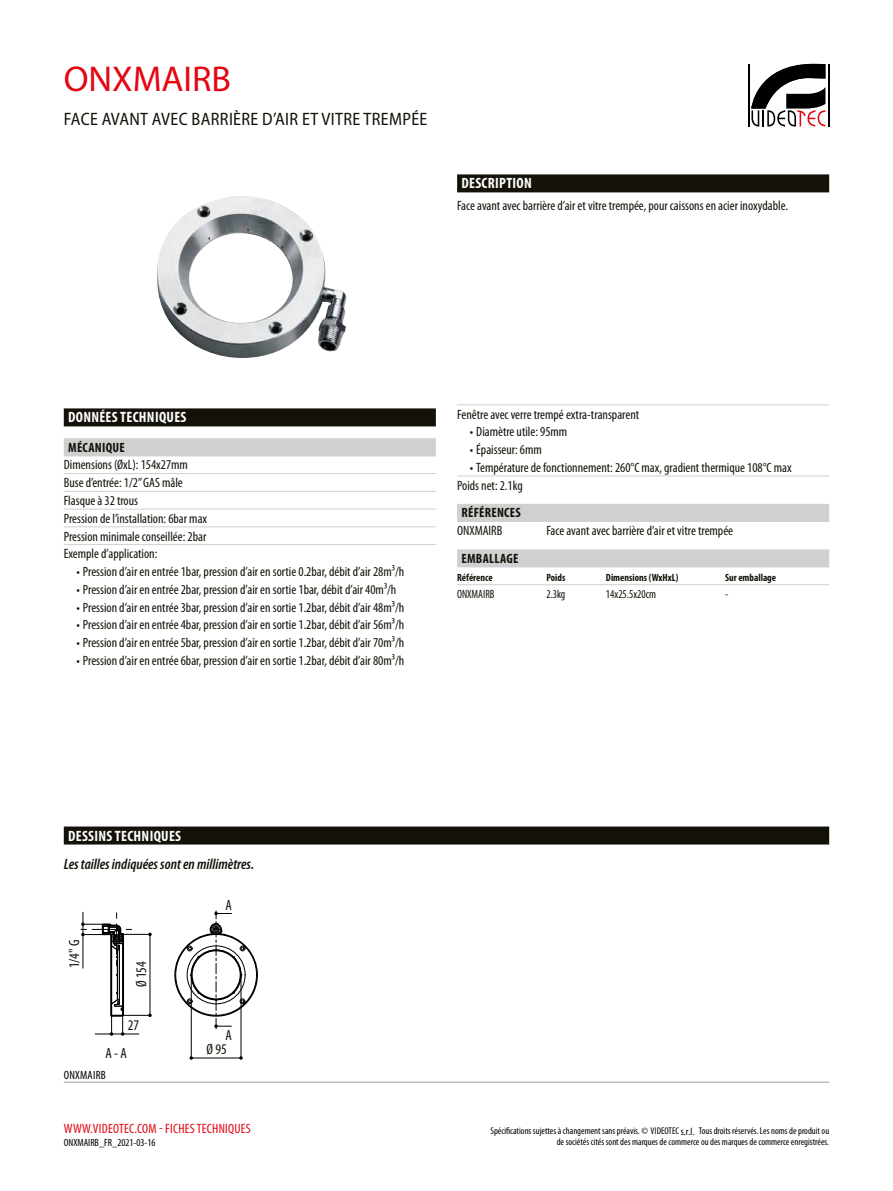
<style>
.page{position:relative;width:893px;height:1191px;background:#fff}
.page>*{position:absolute;margin:0;border:0;box-sizing:border-box;transform-origin:0 0}
.t1{font:36px "Myriad Pro";color:#e30613}
.t2{font:semi-condensed 18px "Myriad Pro";letter-spacing:.02em;color:#131108}
.t3{font:700 condensed 15px "Myriad Pro";letter-spacing:.02em;color:#fdfdfd}
.t4{font:italic 600 condensed 15px "Myriad Pro";color:#131108}
.t5{font:condensed 14.7px "Myriad Pro";color:#131108}
.t6{font:condensed 13.5px/17.7px "Myriad Pro";color:#131108}
.t7{font:condensed 13.5px "Myriad Pro";letter-spacing:.02em;color:#e30613}
.t8{font:700 condensed 13.5px "Myriad Pro";letter-spacing:.02em;color:#131108}
.t9{font:condensed 12px "Myriad Pro";color:#131108;scale:.93 1}
.t10{font:condensed 12px "Myriad Pro";letter-spacing:.02em;color:#000}
.t11{font:700 condensed 10.5px "Myriad Pro";color:#131108}
.t12{font:condensed 10.5px "Myriad Pro";color:#000}
.t13{font:condensed 9.75px/11.7px "Myriad Pro";color:#000;text-align:right}
.s1{font-size:10.5px}
</style>
<div class="page">
<hr style="left:748px;top:64px;width:2px;height:62px;background:#000">
<hr style="left:828px;top:64px;width:1px;height:62px;background:#000">
<svg style="left:751px;top:64px;width:74px;height:62px"></svg>
<img style="left:157px;top:196px;width:190px;height:162px">
<div style="left:457px;top:174px;width:372px;height:18px;background:#131108"></div>
<div style="left:64px;top:408px;width:372px;height:18px;background:#131108"></div>
<div style="left:64px;top:438px;width:372px;height:18px;background:#d0d0d0"></div>
<hr style="left:64px;top:473px;width:372px;height:1px;background:#d0d0d0">
<hr style="left:64px;top:491px;width:372px;height:1px;background:#d0d0d0">
<hr style="left:64px;top:509px;width:372px;height:1px;background:#d0d0d0">
<hr style="left:64px;top:526px;width:372px;height:1px;background:#d0d0d0">
<hr style="left:64px;top:544px;width:372px;height:1px;background:#d0d0d0">
<hr style="left:457px;top:404px;width:372px;height:1px;background:#d0d0d0">
<hr style="left:457px;top:475px;width:372px;height:1px;background:#d0d0d0">
<div style="left:457px;top:504px;width:372px;height:18px;background:#d0d0d0"></div>
<div style="left:457px;top:549px;width:372px;height:18px;background:#d0d0d0"></div>
<hr style="left:457px;top:584px;width:372px;height:1px;background:#d0d0d0">
<div style="left:64px;top:826px;width:765px;height:18px;background:#131108"></div>
<hr style="left:191px;top:1057px;width:50px;height:1px;background:#000">
<hr style="left:241px;top:975px;width:1px;height:83px;background:#000">
<hr style="left:191px;top:975px;width:1px;height:83px;background:#000">
<svg style="left:81px;top:912px;width:71px;height:123px"></svg>
<svg style="left:174px;top:911px;width:84px;height:117px"></svg>
<div style="left:191px;top:949px;width:50px;height:51px;border:1px solid #000;border-radius:50%"></div>
<hr style="left:64px;top:1081px;width:765px;height:1px;background:#9d9d9c">
<h1 class="t1" style="left:64px;top:59px;width:169px">ONXMAIRB</h1>
<h2 class="t2" style="left:64px;top:109px;width:365px">FACE AVANT AVEC BARRIÈRE D’AIR ET VITRE TREMPÉE</h2>
<p class="t3" style="left:461px;top:175px;width:72px">DESCRIPTION</p>
<p class="t6" style="left:457px;top:197px;width:332px">Face avant avec barrière d’air et vitre trempée, pour caissons en acier inoxydable.</p>
<p class="t3" style="left:68px;top:409px;width:120px">DONNÉES TECHNIQUES</p>
<p class="t8" style="left:68px;top:440px;width:58px">MÉCANIQUE</p>
<p class="t6" style="left:64px;top:456px;width:145px">Dimensions (ØxL): 154x27mm<br>Buse d’entrée: 1/2” GAS mâle<br>Flasque à 32 trous<br>Pression de l’installation: 6bar max<br>Pression minimale conseillée: 2bar<br>Exemple d’application:</p>
<p class="t6" style="left:77px;top:563px;width:329px">• Pression d’air en entrée 1bar, pression d’air en sortie 0.2bar, débit d’air 28m³/h</p>
<p class="t6" style="left:77px;top:581px;width:321px">• Pression d’air en entrée 2bar, pression d’air en sortie 1bar, débit d’air 40m³/h</p>
<p class="t6" style="left:77px;top:598px;width:329px">• Pression d’air en entrée 3bar, pression d’air en sortie 1.2bar, débit d’air 48m³/h</p>
<p class="t6" style="left:77px;top:616px;width:329px">• Pression d’air en entrée 4bar, pression d’air en sortie 1.2bar, débit d’air 56m³/h</p>
<p class="t6" style="left:77px;top:634px;width:329px">• Pression d’air en entrée 5bar, pression d’air en sortie 1.2bar, débit d’air 70m³/h</p>
<p class="t6" style="left:77px;top:652px;width:329px">• Pression d’air en entrée 6bar, pression d’air en sortie 1.2bar, débit d’air 80m³/h</p>
<p class="t6" style="left:457px;top:405px;width:184px">Fenêtre avec verre trempé extra-transparent</p>
<p class="t6" style="left:470px;top:423px;width:99px">• Diamètre utile: 95mm</p>
<p class="t6" style="left:470px;top:441px;width:73px">• Épaisseur: 6mm</p>
<p class="t6" style="left:457px;top:459px;width:336px;text-indent:13px">• Température de fonctionnement: 260°C max, gradient thermique 108°C max<br>Poids net: 2.1kg</p>
<p class="t8" style="left:461px;top:505px;width:61px">RÉFÉRENCES</p>
<p class="t6" style="left:457px;top:522px;width:47px">ONXMAIRB</p>
<p class="t6" style="left:546px;top:522px;width:188px">Face avant avec barrière d’air et vitre trempée</p>
<p class="t8" style="left:461px;top:551px;width:58px">EMBALLAGE</p>
<p class="t11" style="left:457px;top:571px;width:37px">Référence</p>
<p class="t11" style="left:546px;top:571px;width:20px">Poids</p>
<p class="t11" style="left:606px;top:571px;width:74px">Dimensions (WxHxL)</p>
<p class="t11" style="left:725px;top:571px;width:53px">Sur emballage</p>
<p class="t9" style="left:457px;top:588px;width:42px">ONXMAIRB</p>
<p class="t9" style="left:546px;top:588px;width:22px">2.3kg</p>
<p class="t9" style="left:606px;top:588px;width:55px">14x25.5x20cm</p>
<p class="t9" style="left:725px;top:588px;width:5px">-</p>
<p class="t3" style="left:68px;top:827px;width:114px">DESSINS TECHNIQUES</p>
<p class="t4" style="left:64px;top:855px;width:192px">Les tailles indiquées sont en millimètres.</p>
<p class="t5" style="left:66px;top:968px;width:30px;rotate:-90deg">1/4" G</p>
<p class="t5" style="left:133px;top:987px;width:27px;rotate:-90deg">Ø 154</p>
<p class="t5" style="left:128px;top:1017px;width:13px">27</p>
<p class="t5" style="left:105px;top:1045px;width:23px">A - A</p>
<p class="t10" style="left:64px;top:1068px;width:43px">ONXMAIRB</p>
<p class="t5" style="left:225px;top:897px;width:8px">A</p>
<p class="t5" style="left:225px;top:1026px;width:8px">A</p>
<p class="t5" style="left:207px;top:1041px;width:22px">Ø 95</p>
<p class="t7" style="left:64px;top:1121px;width:188px">WWW.VIDEOTEC.COM - FICHES TECHNIQUES</p>
<p class="t12" style="left:64px;top:1136px;width:93px">ONXMAIRB_FR_2021-03-16</p>
<p class="t13" style="left:490px;top:1124px;width:340px">Spécifications sujettes à changement sans préavis. © VIDEOTEC <span class="s1">s.r.l.</span> Tous droits réservés. Les noms de produit ou de sociétés cités sont des marques de commerce ou des marques de commerce enregistrées.</p>
</div>
